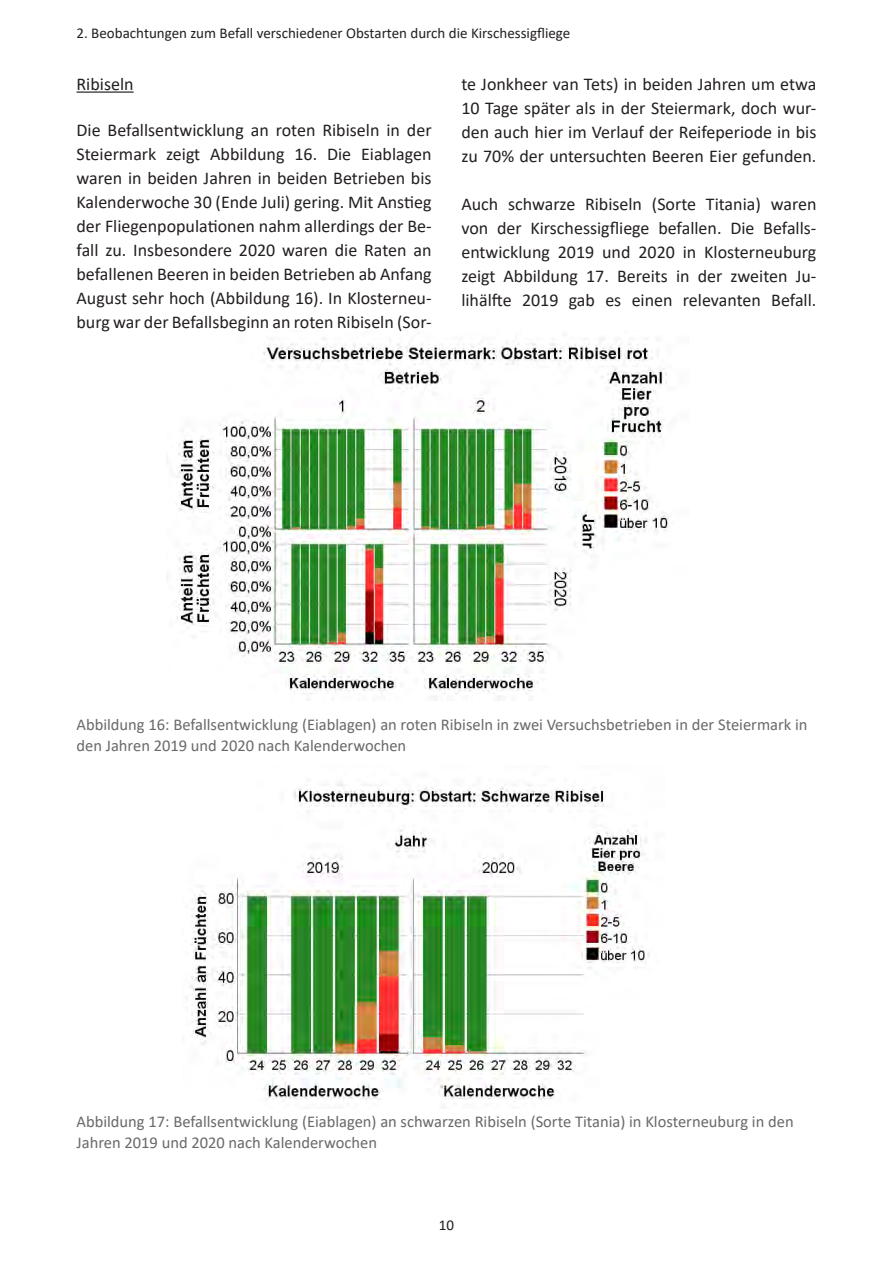
<style>
.page{position:relative;width:893px;height:1263px;background:#fff}
.page>*{position:absolute;margin:0;border:0;box-sizing:border-box;transform-origin:0 0}
.t1{font:18px/24px "Calibri";color:#231f20;text-align:justify}
.t2{font:16.5px/21px "Calibri";color:#69696c}
.t3{font:15px "Calibri";color:#231f20}
</style>
<div class="page">
<img style="left:166px;top:337px;width:503px;height:363px">
<img style="left:186px;top:783px;width:464px;height:319px">
<hr style="left:77px;top:91px;width:57px;height:2px;background:#231f20">
<p class="t3" style="left:77px;top:23px;width:495px">2. Beobachtungen zum Befall verschiedener Obstarten durch die Kirschessigfliege</p>
<p class="t1" style="left:77px;top:72px;width:59px">Ribiseln</p>
<p class="t1" style="left:77px;top:117px;width:357px">Die Befallsentwicklung an roten Ribiseln in der Steiermark zeigt Abbildung 16. Die Eiablagen waren in beiden Jahren in beiden Betrieben bis Kalenderwoche 30 (Ende Juli) gering. Mit Anstieg der Fliegenpopulationen nahm allerdings der Be&shy;fall zu. Insbesondere 2020 waren die Raten an befallenen Beeren in beiden Betrieben ab Anfang August sehr hoch (Abbildung 16). In Klosterneu&shy;burg war der Befallsbeginn an roten Ribiseln (Sor-</p>
<p class="t1" style="left:461px;top:72px;width:357px">te Jonkheer van Tets) in beiden Jahren um etwa 10 Tage später als in der Steiermark, doch wur&shy;den auch hier im Verlauf der Reifeperiode in bis zu 70% der untersuchten Beeren Eier gefunden.</p>
<p class="t1" style="left:461px;top:192px;width:357px">Auch schwarze Ribiseln (Sorte Titania) waren von der Kirschessigfliege befallen. Die Befalls&shy;entwicklung 2019 und 2020 in Klosterneuburg zeigt Abbildung 17. Bereits in der zweiten Ju&shy;lihälfte 2019 gab es einen relevanten Befall.</p>
<p class="t2" style="left:77px;top:714px;width:732px">Abbildung 16: Befallsentwicklung (Eiablagen) an roten Ribiseln in zwei Versuchsbetrieben in der Steiermark in den Jahren 2019 und 2020 nach Kalenderwochen</p>
<p class="t2" style="left:77px;top:1110px;width:719px">Abbildung 17: Befallsentwicklung (Eiablagen) an schwarzen Ribiseln (Sorte Titania) in Klosterneuburg in den<br>Jahren 2019 und 2020 nach Kalenderwochen</p>
<p class="t3" style="left:439px;top:1214px;width:17px">10</p>
</div>
